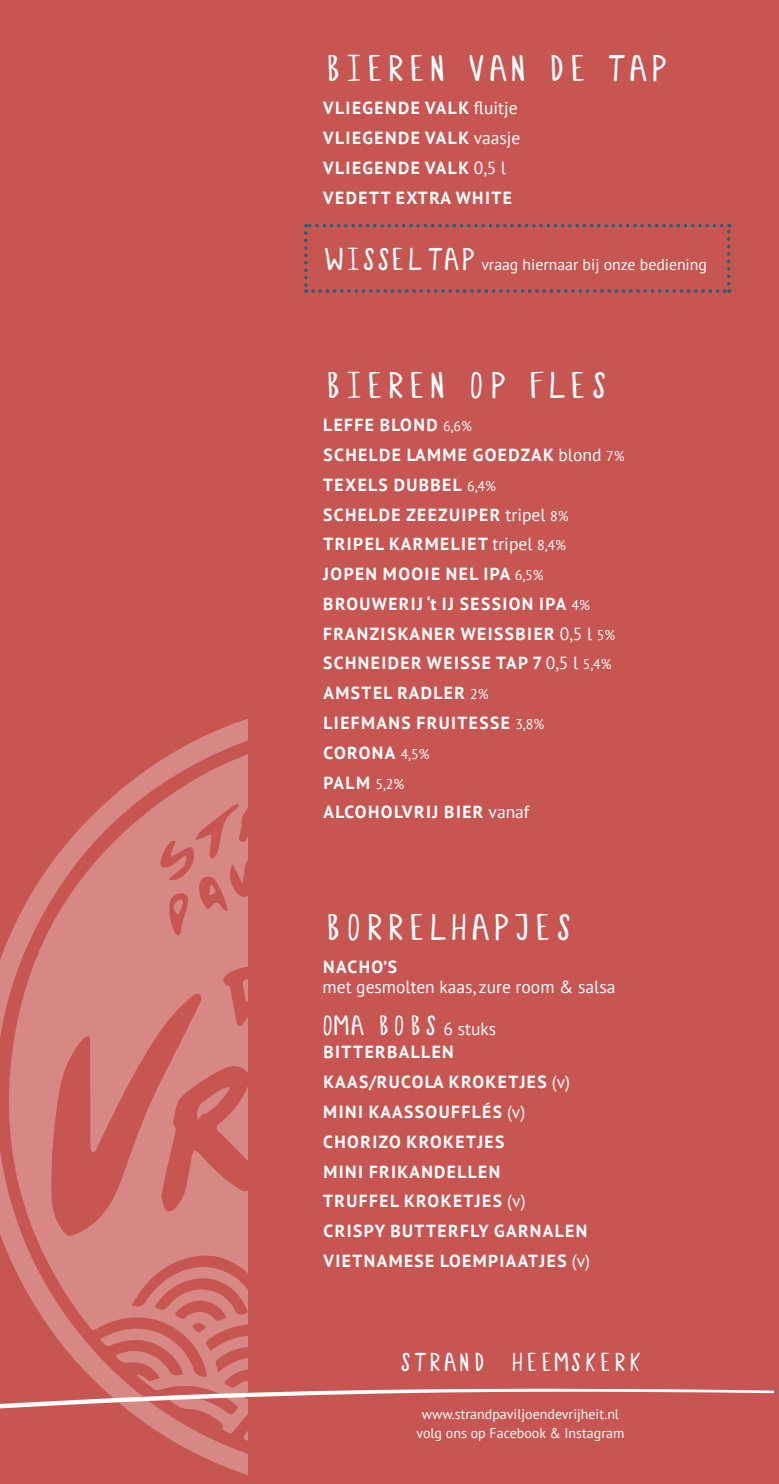
<style>
.page{position:relative;width:779px;height:1484px;background:#fff}
.page>*{position:absolute;margin:0;border:0;box-sizing:border-box;transform-origin:0 0}
.t1{font:35px "Mea Culpa";color:#fff}
.t2{font:26.25px "Mea Culpa";color:#fff}
.t3{font:24.5px "Mea Culpa";color:#fff}
.t4{font:700 17.5px/29.8px "PT Sans";letter-spacing:.08em;color:#fff}
.t5{font:17.5px "PT Sans";color:#fff}
.t6{font:15.75px "PT Sans";color:#fff}
.t7{font:14px/18.6px "PT Sans";color:#fff;text-align:center}
.s1{font-weight:400}
.s2{font-family:"Mea Culpa";font-size:29.75px}
.s3{font-weight:400;font-size:14px}
.s4{font-family:"PT Sans";font-size:17.5px}
</style>
<div class="page">
<div style="left:0;top:0;width:779px;height:1483px;background:#c75652"></div>
<svg style="left:0;top:719px;width:248px;height:756px;fill:#d78885"></svg>
<svg style="left:196px;top:1086px;width:34px;height:34px"></svg>
<svg style="left:242px;top:977px;width:6px;height:24px"></svg>
<svg style="left:209px;top:885px;width:8px;height:10px"></svg>
<svg style="left:172px;top:899px;width:11px;height:15px"></svg>
<svg style="left:0;top:1377px;width:774px;height:86px"></svg>
<svg style="left:304px;top:224px;width:426px;height:69px"></svg>
<h1 class="t1" style="left:323px;top:53px;width:348px">BIEREN VAN DE TAP</h1>
<p class="t4" style="left:323px;top:93px;width:199px">VLIEGENDE VALK <span class="s1">fluitje<br></span>VLIEGENDE VALK <span class="s1">vaasje<br></span>VLIEGENDE VALK <span class="s1">0,5 l<br></span>VEDETT EXTRA WHITE</p>
<p class="t6" style="left:322px;top:254px;width:386px"><span class="s2">WISSELTAP</span> vraag hiernaar bij onze bediening</p>
<h1 class="t1" style="left:323px;top:370px;width:289px">BIEREN OP FLES</h1>
<p class="t4" style="left:323px;top:410px;width:150px">LEFFE BLOND <span class="s3">6,6%</span></p>
<p class="t4" style="left:324px;top:439px;width:302px">SCHELDE LAMME GOEDZAK <span class="s1">blond</span> <span class="s3">7%</span></p>
<p class="t4" style="left:323px;top:469px;width:174px">TEXELS DUBBEL <span class="s3">6,4%</span></p>
<p class="t4" style="left:323px;top:499px;width:247px">SCHELDE ZEEZUIPER <span class="s1">tripel</span> <span class="s3">8%</span></p>
<p class="t4" style="left:324px;top:529px;width:244px">TRIPEL KARMELIET <span class="s1">tripel</span> <span class="s3">8,4%</span></p>
<p class="t4" style="left:323px;top:558px;width:268px">JOPEN MOOIE NEL IPA <span class="s3">6,5%<br></span>BROUWERIJ ‘t IJ SESSION IPA <span class="s3">4%</span></p>
<p class="t4" style="left:323px;top:618px;width:293px">FRANZISKANER WEISSBIER <span class="s1">0,5 l</span> <span class="s3">5%</span></p>
<p class="t4" style="left:323px;top:648px;width:290px">SCHNEIDER WEISSE TAP 7 <span class="s1">0,5 l</span> <span class="s3">5,4%</span></p>
<p class="t4" style="left:324px;top:678px;width:167px">AMSTEL RADLER <span class="s3">2%</span></p>
<p class="t4" style="left:324px;top:707px;width:222px">LIEFMANS FRUITESSE <span class="s3">3,8%</span></p>
<p class="t4" style="left:324px;top:737px;width:107px">CORONA <span class="s3">4,5%</span></p>
<p class="t4" style="left:324px;top:767px;width:82px">PALM <span class="s3">5,2%</span></p>
<p class="t4" style="left:324px;top:797px;width:207px">ALCOHOLVRIJ BIER <span class="s1">vanaf</span></p>
<h1 class="t1" style="left:323px;top:912px;width:253px">BORRELHAPJES</h1>
<p class="t4" style="left:323px;top:952px;width:75px">NACHO’S</p>
<p class="t5" style="left:323px;top:975px;width:294px">met gesmolten kaas, zure room &amp; salsa</p>
<h2 class="t2" style="left:323px;top:1014px;width:175px">OMA BOBS <span class="s4">6 stuks</span></h2>
<p class="t4" style="left:323px;top:1036px;width:248px">BITTERBALLEN<br>KAAS/RUCOLA KROKETJES <span class="s1">(v)</span></p>
<p class="t4" style="left:323px;top:1096px;width:203px">MINI KAASSOUFFLÉS <span class="s1">(v)</span></p>
<p class="t4" style="left:323px;top:1126px;width:183px">CHORIZO KROKETJES</p>
<p class="t4" style="left:323px;top:1156px;width:178px">MINI FRIKANDELLEN</p>
<p class="t4" style="left:323px;top:1185px;width:204px">TRUFFEL KROKETJES <span class="s1">(v)</span></p>
<p class="t4" style="left:324px;top:1215px;width:268px">CRISPY BUTTERFLY GARNALEN<br>VIETNAMESE LOEMPIAATJES <span class="s1">(v)</span></p>
<h3 class="t3" style="left:398px;top:1351px;width:245px">STRAND HEEMSKERK</h3>
<p class="t7" style="left:416px;top:1404px;width:209px">www.strandpaviljoendevrijheit.nl volg ons op Facebook &amp; Instagram</p>
</div>
